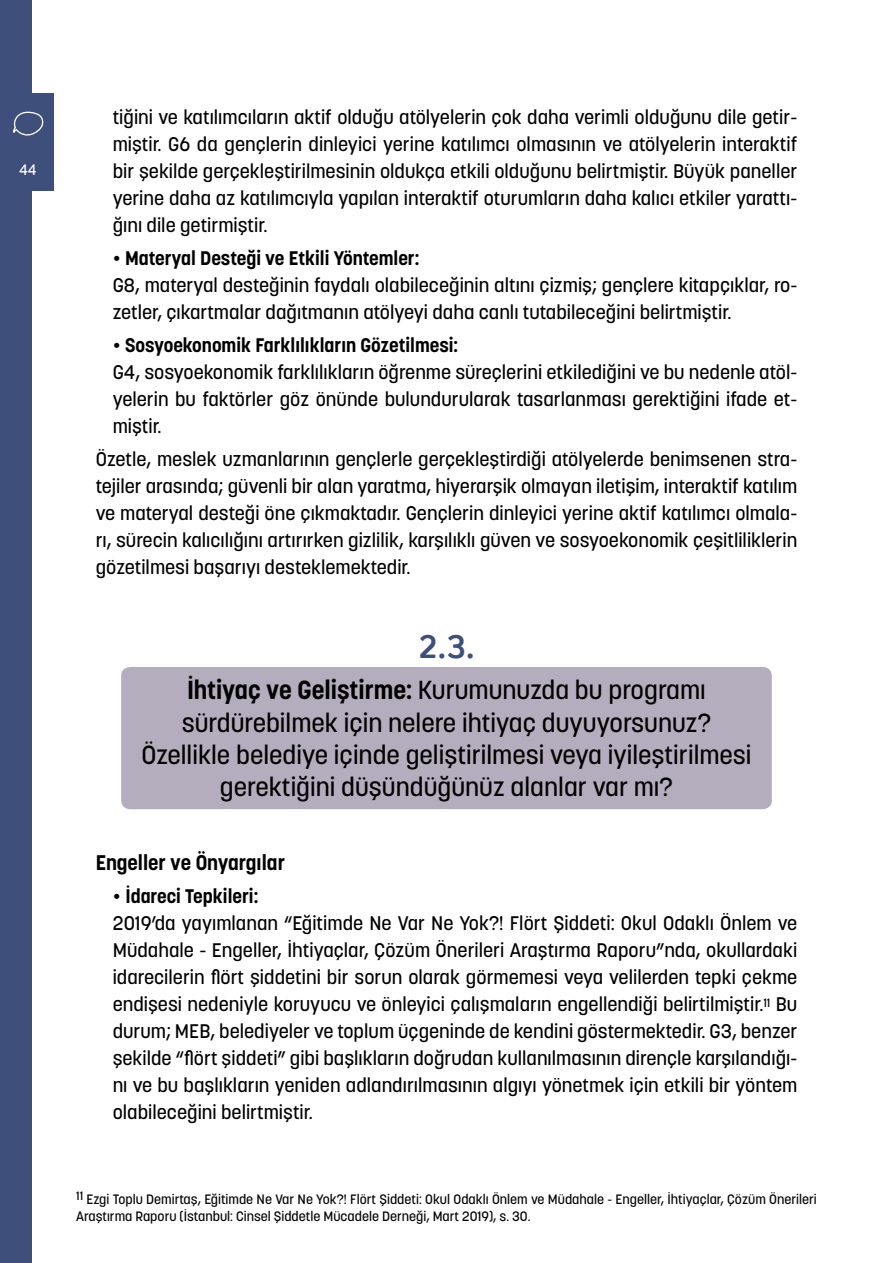
<style>
.page{position:relative;width:893px;height:1263px;background:#fff}
.page>*{position:absolute;margin:0;border:0;box-sizing:border-box;transform-origin:0 0}
.t1{font:700 36.3px "Kiro W03";color:#3f4f7c}
.t2{font:500 25.8px/32.2px "Korolev";color:#000;text-align:center}
.t3{font:700 21px "Korolev";color:#000}
.t4{font:500 19.5px/27px "Korolev";color:#000}
.t5{font:500 15px "Korolev";color:#fff}
.t6{font:500 13.5px/16.2px "Korolev";color:#000}
.s1{font-family:"Axiforma";font-weight:400}
.s2{font-weight:700}
</style>
<div class="page">
<div style="left:0;top:0;width:32px;height:1263px;background:#3f4f7c"></div>
<div style="left:0;top:93px;width:54px;height:97px;background:#3f4f7c"></div>
<svg style="left:13px;top:112px;width:31px;height:24px"></svg>
<div style="left:121px;top:667px;width:651px;height:142px;background:#b3adbd"></div>
<p class="t5" style="left:19px;top:160px;width:19px">44</p>
<p class="t4" style="left:113px;top:104px;width:686px;text-align:justify">tiğini ve katılımcıların aktif olduğu atölyelerin çok daha verimli olduğunu dile getir&shy;miştir. G6 da gençlerin dinleyici yerine katılımcı olmasının ve atölyelerin interaktif bir şekilde gerçekleştirilmesinin oldukça etkili olduğunu belirtmiştir. Büyük paneller yerine daha az katılımcıyla yapılan interaktif oturumların daha kalıcı etkiler yarattı&shy;ğını dile getirmiştir.</p>
<p class="t4" style="left:113px;top:245px;width:686px"><span class="s1">•</span> <span class="s2">Materyal Desteği ve Etkili Yöntemler:<br></span>G8, materyal desteğinin faydalı olabileceğinin altını çizmiş; gençlere kitapçıklar, ro&shy;zetler, çıkartmalar dağıtmanın atölyeyi daha canlı tutabileceğini belirtmiştir.</p>
<p class="t4" style="left:113px;top:332px;width:686px"><span class="s1">•</span> <span class="s2">Sosyoekonomik Farklılıkların Gözetilmesi:<br></span>G4, sosyoekonomik farklılıkların öğrenme süreçlerini etkilediğini ve bu nedenle atöl&shy;yelerin bu faktörler göz önünde bulundurularak tasarlanması gerektiğini ifade et&shy;miştir.</p>
<p class="t4" style="left:96px;top:446px;width:703px;text-align:justify">Özetle, meslek uzmanlarının gençlerle gerçekleştirdiği atölyelerde benimsenen stra&shy;tejiler arasında; güvenli bir alan yaratma, hiyerarşik olmayan iletişim, interaktif katılım ve materyal desteği öne çıkmaktadır. Gençlerin dinleyici yerine aktif katılımcı olmala&shy;rı, sürecin kalıcılığını artırırken gizlilik, karşılıklı güven ve sosyoekonomik çeşitliliklerin gözetilmesi başarıyı desteklemektedir.</p>
<h1 class="t1" style="left:418px;top:625px;width:58px">2.3.</h1>
<h2 class="t2" style="left:141px;top:674px;width:612px"><span class="s2">İhtiyaç ve Geliştirme:</span> Kurumunuzda bu programı sürdürebilmek için nelere ihtiyaç duyuyorsunuz?<br>Özellikle belediye içinde geliştirilmesi veya iyileştirilmesi gerektiğini düşündüğünüz alanlar var mı?</h2>
<p class="t3" style="left:96px;top:850px;width:191px">Engeller ve Önyargılar</p>
<p class="t4" style="left:113px;top:883px;width:686px"><span class="s1">•</span> <span class="s2">İdareci Tepkileri:<br></span>2019’da yayımlanan “Eğitimde Ne Var Ne Yok?! Flört Şiddeti: Okul Odaklı Önlem ve Müdahale - Engeller, İhtiyaçlar, Çözüm Önerileri Araştırma Raporu”nda, okullardaki idarecilerin flört şiddetini bir sorun olarak görmemesi veya velilerden tepki çekme endişesi nedeniyle koruyucu ve önleyici çalışmaların engellendiği belirtilmiştir.<sup>11</sup> Bu durum; MEB, belediyeler ve toplum üçgeninde de kendini göstermektedir. G3, benzer şekilde “flört şiddeti” gibi başlıkların doğrudan kullanılmasının dirençle karşılandığı&shy;nı ve bu başlıkların yeniden adlandırılmasının algıyı yönetmek için etkili bir yöntem olabileceğini belirtmiştir.</p>
<p class="t6" style="left:76px;top:1191px;width:742px"><sup>11</sup> Ezgi Toplu Demirtaş, Eğitimde Ne Var Ne Yok?! Flört Şiddeti: Okul Odaklı Önlem ve Müdahale - Engeller, İhtiyaçlar, Çözüm Önerileri<br>Araştırma Raporu (İstanbul: Cinsel Şiddetle Mücadele Derneği, Mart 2019), s. 30.</p>
</div>
